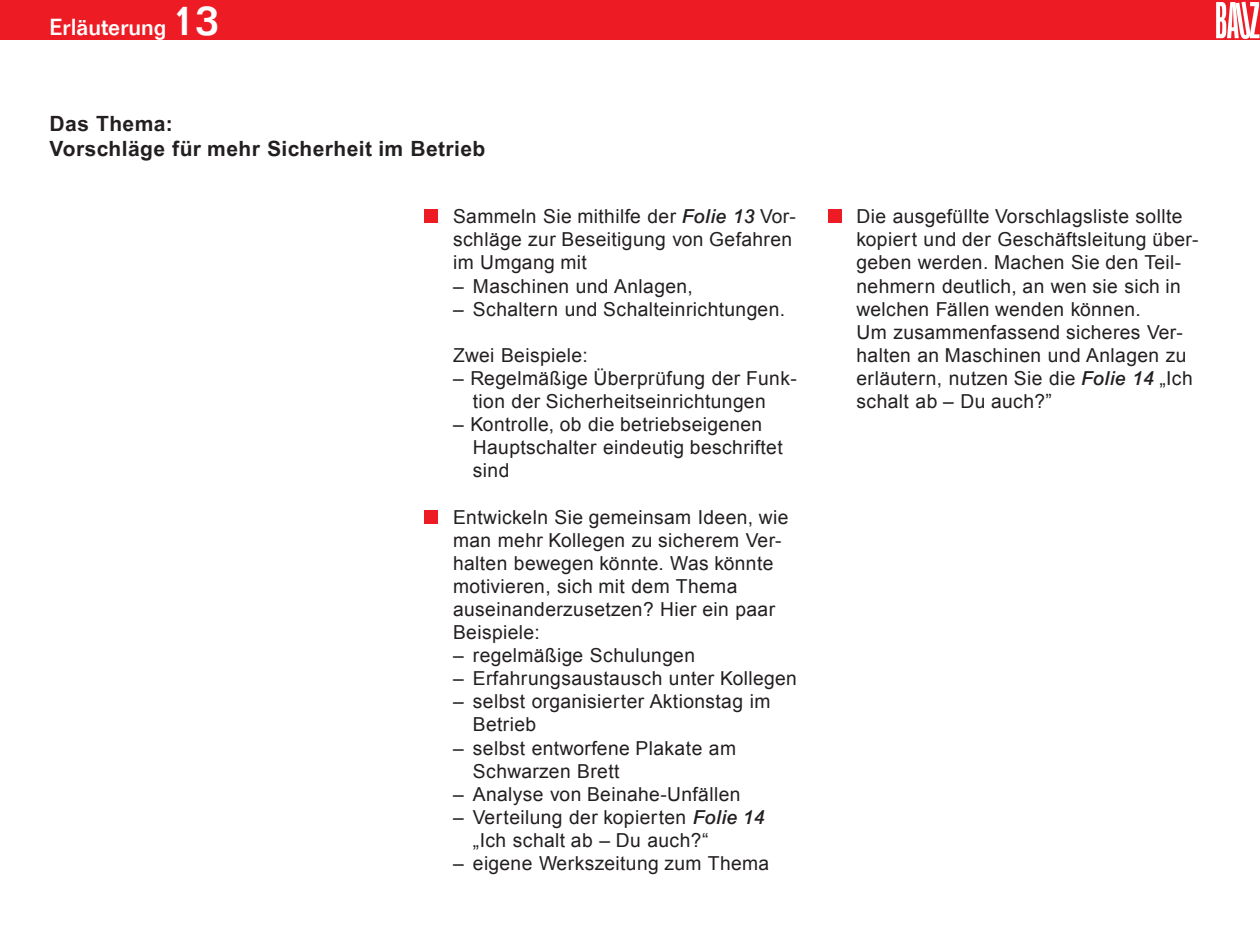
<style>
.page{position:relative;width:1260px;height:945px;background:#fff}
.page>*{position:absolute;margin:0;border:0;box-sizing:border-box;transform-origin:0 0}
.t1{font:500 22.75px "Folio";color:#fff}
.t2{font:700 21px/25.2px "Arial";letter-spacing:.02em;color:#231f20}
.t3{font:19.25px/23.1px "Arial";letter-spacing:.02em;color:#231f20}
.s1{font-size:42px}
.s2{font-weight:500;font-style:italic}
</style>
<div class="page">
<div style="left:0;top:0;width:1260px;height:40px;background:#ed1c24"></div>
<svg style="left:1216px;top:2px;width:44px;height:37px"></svg>
<div style="left:424px;top:209px;width:14px;height:14px;background:#ed1c24"></div>
<div style="left:828px;top:209px;width:14px;height:14px;background:#ed1c24"></div>
<div style="left:424px;top:510px;width:14px;height:14px;background:#ed1c24"></div>
<p class="t1" style="left:50px;top:18px;width:171px">Erläuterung <span class="s1">13</span></p>
<p class="t2" style="left:50px;top:113px;width:437px">Das Thema:<br>Vorschläge für mehr Sicherheit im Betrieb</p>
<p class="t3" style="left:453px;top:207px;width:344px">Sammeln Sie mithilfe der <span class="s2">Folie 13</span> Vor&shy;schläge zur Beseitigung von Gefahren im Umgang mit</p>
<p class="t3" style="left:453px;top:276px;width:241px">– Maschinen und Anlagen,</p>
<p class="t3" style="left:453px;top:299px;width:334px">– Schaltern und Schalteinrichtungen.</p>
<p class="t3" style="left:453px;top:345px;width:136px">Zwei Beispiele:</p>
<p class="t3" style="left:453px;top:368px;width:345px;text-align:center">– Regelmäßige Überprüfung der Funk&shy;tion der Sicherheitseinrichtungen</p>
<p class="t3" style="left:473px;top:415px;width:311px;text-indent:-20px">– Kontrolle, ob die betriebseigenen<br>Hauptschalter eindeutig beschriftet sind</p>
<p class="t3" style="left:453px;top:507px;width:337px">Entwickeln Sie gemeinsam Ideen, wie man mehr Kollegen zu sicherem Ver&shy;halten bewegen könnte. Was könnte motivieren, sich mit dem Thema auseinanderzusetzen? Hier ein paar<br>Beispiele:</p>
<p class="t3" style="left:453px;top:646px;width:243px">– regelmäßige Schulungen</p>
<p class="t3" style="left:453px;top:669px;width:345px">– Erfahrungsaustausch unter Kollegen</p>
<p class="t3" style="left:473px;top:692px;width:299px;text-indent:-20px">– selbst organisierter Aktionstag im<br>Betrieb</p>
<p class="t3" style="left:473px;top:738px;width:265px;text-indent:-20px">– selbst entworfene Plakate am<br>Schwarzen Brett</p>
<p class="t3" style="left:453px;top:784px;width:289px">– Analyse von Beinahe-Unfällen</p>
<p class="t3" style="left:473px;top:807px;width:293px;text-indent:-20px">– Verteilung der kopierten <span class="s2">Folie 14 </span>„Ich schalt ab – Du auch?“</p>
<p class="t3" style="left:453px;top:853px;width:318px">– eigene Werkszeitung zum Thema</p>
<p class="t3" style="left:857px;top:207px;width:343px">Die ausgefüllte Vorschlagsliste sollte kopiert und der Geschäftsleitung über&shy;geben werden. Machen Sie den Teil&shy;nehmern deutlich, an wen sie sich in welchen Fällen wenden können.<br>Um zusammenfassend sicheres Ver&shy;halten an Maschinen und Anlagen zu erläutern, nutzen Sie die <span class="s2">Folie 14</span> „Ich schalt ab – Du auch?”</p>
</div>
